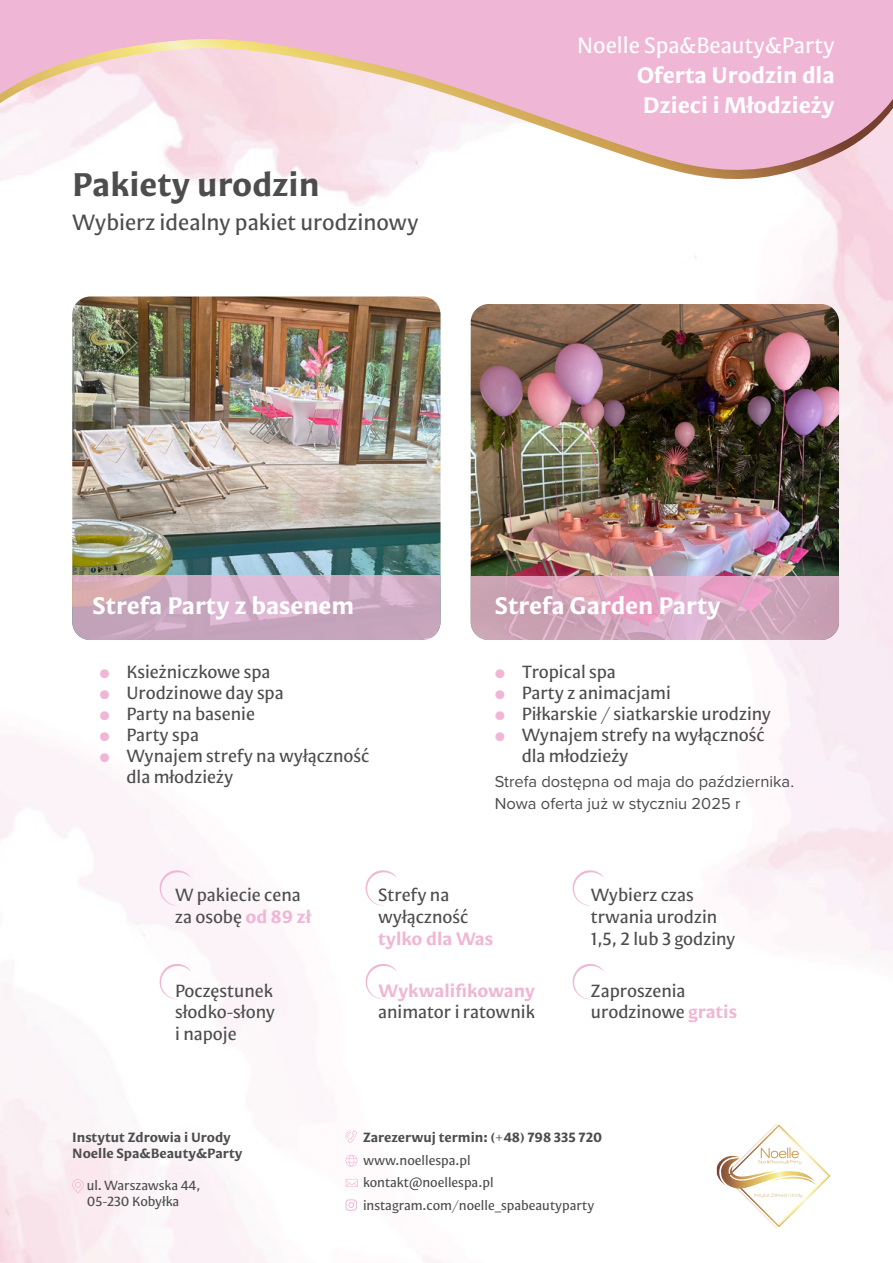
<style>
.page{position:relative;width:893px;height:1263px;background:#fff}
.page>*{position:absolute;margin:0;border:0;box-sizing:border-box;transform-origin:0 0}
.t1{font:700 33px "Mestiza Sans";color:#4d4d4e}
.t2{font:700 24px "Mestiza Sans";color:#fff}
.t3{font:700 22.5px/30px "Mestiza Sans";color:#fff}
.t4{font:22.5px "Mestiza Sans";color:#4d4d4e}
.t5{font:22.5px "Mestiza Sans";color:#fff}
.t6{font:18px/21.6px "Mestiza Sans";color:#4d4d4e}
.t7{font:700 18px "Mestiza Sans";color:#efb7d5}
.t8{font:16.5px/21.6px "Proxima Nova";color:#4d4d4e}
.t9{font:13.5px/22.5px "Mestiza Sans";color:#4d4d4e}
.t10{font:700 13.5px/16.2px "Mestiza Sans";color:#4d4d4e}
.s1{font-family:"Proxima Nova";font-size:15px;color:#efb7d5}
.s2{font-weight:700;color:#efb7d5}
</style>
<div class="page">
<svg style="left:716px;top:1124px;width:114px;height:103px"></svg>
<svg style="left:72px;top:1179px;width:12px;height:14px"></svg>
<svg style="left:346px;top:1179px;width:12px;height:8px"></svg>
<svg style="left:346px;top:1130px;width:11px;height:13px"></svg>
<svg style="left:346px;top:1155px;width:11px;height:11px"></svg>
<svg style="left:345px;top:1199px;width:12px;height:12px"></svg>
<svg style="left:311px;top:190px;width:582px;height:10px"></svg>
<svg style="left:0;top:0;width:893px;height:190px;fill:#efb7d5"></svg>
<img style="left:72px;top:296px;width:369px;height:279px">
<svg style="left:72px;top:575px;width:369px;height:65px;fill:#c8a5bc"></svg>
<img style="left:471px;top:304px;width:368px;height:273px">
<svg style="left:471px;top:577px;width:368px;height:63px"></svg>
<svg style="left:153px;top:868px;width:38px;height:38px"></svg>
<svg style="left:159px;top:963px;width:32px;height:36px"></svg>
<svg style="left:365px;top:870px;width:32px;height:36px"></svg>
<svg style="left:365px;top:963px;width:32px;height:36px"></svg>
<svg style="left:572px;top:870px;width:32px;height:36px"></svg>
<svg style="left:572px;top:963px;width:32px;height:36px"></svg>
<h1 class="t1" style="left:72px;top:162px;width:249px">Pakiety urodzin</h1>
<p class="t4" style="left:72px;top:209px;width:348px">Wybierz idealny pakiet urodzinowy</p>
<p class="t5" style="left:577px;top:32px;width:259px">Noelle Spa&amp;Beauty&amp;Party</p>
<p class="t3" style="left:637px;top:60px;width:200px">Oferta Urodzin dla<br>Dzieci i Młodzieży</p>
<h2 class="t2" style="left:92px;top:589px;width:263px">Strefa Party z basenem</h2>
<h2 class="t2" style="left:495px;top:589px;width:228px">Strefa Garden Party</h2>
<p class="t6" style="left:99px;top:661px;width:173px"><span class="s1">●</span> Ksieżniczkowe spa</p>
<p class="t6" style="left:99px;top:682px;width:186px"><span class="s1">●</span> Urodzinowe day spa</p>
<p class="t6" style="left:99px;top:703px;width:157px"><span class="s1">●</span> Party na basenie</p>
<p class="t6" style="left:99px;top:724px;width:101px"><span class="s1">●</span> Party spa</p>
<p class="t6" style="left:126px;top:745px;width:245px;line-height:21px;text-indent:-27px"><span class="s1">●</span> Wynajem strefy na wyłączność dla młodzieży</p>
<p class="t6" style="left:495px;top:661px;width:123px"><span class="s1">●</span> Tropical spa</p>
<p class="t6" style="left:495px;top:682px;width:178px"><span class="s1">●</span> Party z animacjami</p>
<p class="t6" style="left:495px;top:703px;width:278px"><span class="s1">●</span> Piłkarskie / siatkarskie urodziny</p>
<p class="t6" style="left:522px;top:724px;width:245px;line-height:21px;text-indent:-27px"><span class="s1">●</span> Wynajem strefy na wyłączność dla młodzieży</p>
<p class="t8" style="left:495px;top:770px;width:301px">Strefa dostępna od maja do października.<br>Nowa oferta już w styczniu 2025 r</p>
<p class="t6" style="left:175px;top:884px;width:137px">W pakiecie cena za osobę <span class="s2">od 89 zł</span></p>
<p class="t6" style="left:175px;top:979px;width:101px;text-align:justify">Poczęstunek słodko-słony i napoje</p>
<p class="t6" style="left:378px;top:884px;width:92px">Strefy na wyłączność</p>
<p class="t7" style="left:378px;top:926px;width:117px">tylko dla Was</p>
<p class="t7" style="left:378px;top:978px;width:158px">Wykwalifikowany</p>
<p class="t6" style="left:378px;top:1001px;width:158px">animator i ratownik</p>
<p class="t6" style="left:591px;top:884px;width:146px">Wybierz czas trwania urodzin<br>1,5, 2 lub 3 godziny</p>
<p class="t6" style="left:591px;top:979px;width:148px">Zaproszenia urodzinowe <span class="s2">gratis</span></p>
<p class="t10" style="left:72px;top:1129px;width:172px">Instytut Zdrowia i Urody<br>Noelle Spa&amp;Beauty&amp;Party</p>
<p class="t10" style="left:363px;top:1129px;width:241px">Zarezerwuj termin: (+48) 798 335 720</p>
<p class="t9" style="left:363px;top:1148px;width:233px">www.noellespa.pl kontakt@noellespa.pl instagram.com/noelle_spabeautyparty</p>
<p class="t9" style="left:87px;top:1177px;width:115px;line-height:16.2px">ul. Warszawska 44,<br>05-230 Kobyłka</p>
</div>
